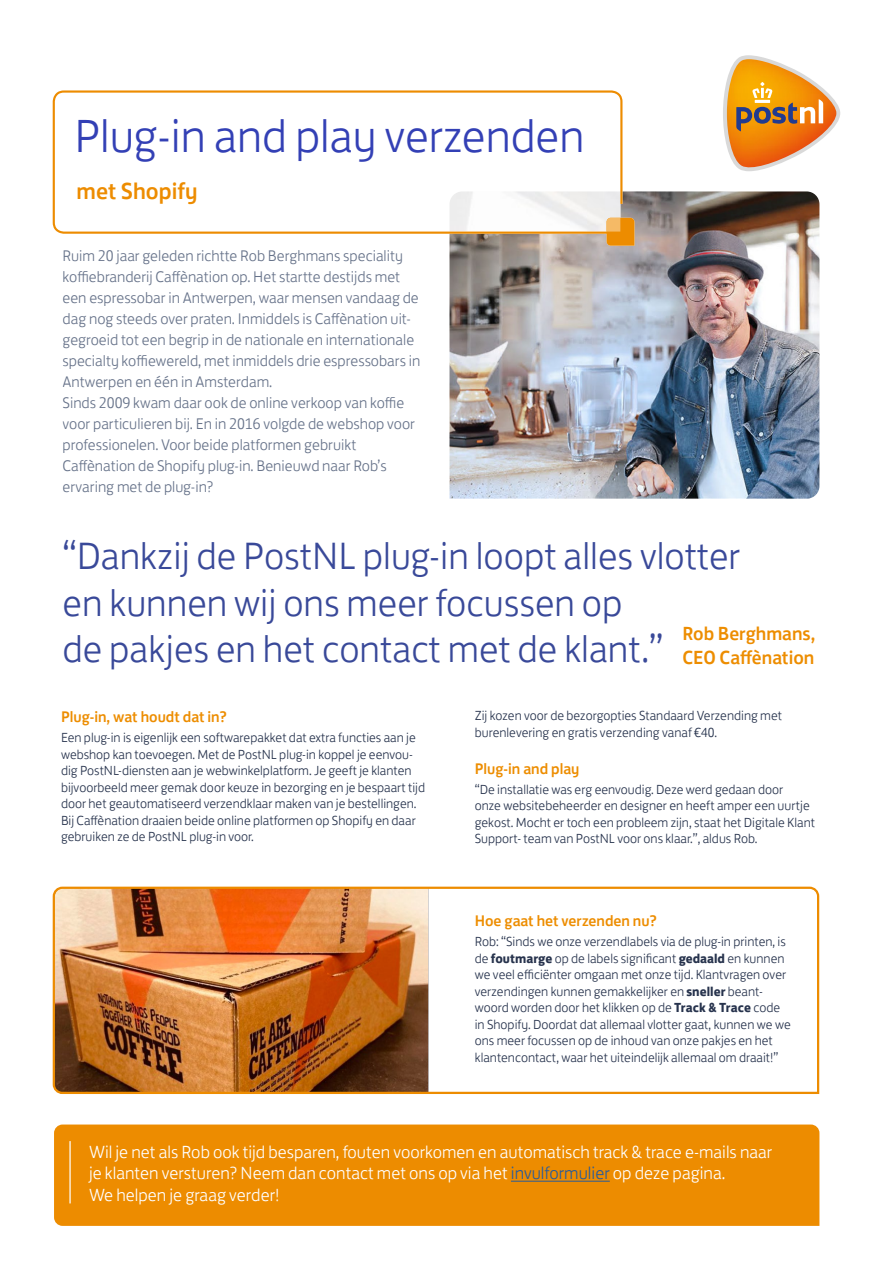
<style>
.page{position:relative;width:893px;height:1263px;background:#fff}
.page>*{position:absolute;margin:0;border:0;box-sizing:border-box;transform-origin:0 0}
.t1{font:300 47.55px "Post NL";color:#3340b5}
.t2{font:300 39px/46.8px "Post NL";color:#394999}
.t3{font:500 23.85px "Post NL";color:#ed8c00}
.t4{font:500 19.5px/23.4px "Post NL";color:#ed8d00}
.t5{font:300 18px/21.6px "Post NL";color:#fff}
.t6{font:300 15.75px/21px "Post NL";color:#67738a}
.t7{font:500 15.75px "Post NL";color:#ed8d00}
.t8{font:300 13.5px/16.5px "Post NL";color:#27334d}
.s1{font-weight:700}
.s2{color:#275b9b}
</style>
<div class="page">
<img style="left:449px;top:191px;width:370px;height:308px">
<svg style="left:723px;top:55px;width:117px;height:116px"></svg>
<div style="left:54px;top:1124px;width:765px;height:102px;background:#ed8c00"></div>
<svg style="left:53px;top:90px;width:569px;height:144px"></svg>
<svg style="left:607px;top:218px;width:27px;height:28px"></svg>
<hr style="left:511px;top:1181px;width:99px;height:1px;background:#275b9b">
<hr style="left:69px;top:1141px;width:2px;height:62px;background:#fff">
<img style="left:52px;top:886px;width:768px;height:208px">
<h1 class="t1" style="left:74px;top:98px;width:511px">Plug-in and play verzenden</h1>
<h3 class="t3" style="left:77px;top:171px;width:122px">met Shopify</h3>
<p class="t6" style="left:63px;top:244px;width:359px">Ruim 20 jaar geleden richtte Rob Berghmans speciality koffiebranderij Caffènation op. Het startte destijds met een espressobar in Antwerpen, waar mensen vandaag de dag nog steeds over praten. Inmiddels is Caffènation uit&shy;gegroeid tot een begrip in de nationale en internationale specialty koffiewereld, met inmiddels drie espressobars in Antwerpen en één in Amsterdam.<br>Sinds 2009 kwam daar ook de online verkoop van koffie voor particulieren bij. En in 2016 volgde de webshop voor professionelen. Voor beide platformen gebruikt Caffènation de Shopify plug-in. Benieuwd naar Rob’s ervaring met de plug-in?</p>
<h2 class="t2" style="left:63px;top:528px;width:679px">“Dankzij de PostNL plug-in loopt alles vlotter en kunnen wij ons meer focussen op<br>de pakjes en het contact met de klant.”</h2>
<h3 class="t4" style="left:682px;top:620px;width:134px">Rob Berghmans,<br>CEO Caffènation</h3>
<p class="t7" style="left:61px;top:704px;width:167px">Plug-in, wat houdt dat in?</p>
<p class="t8" style="left:61px;top:728px;width:366px">Een plug-in is eigenlijk een softwarepakket dat extra functies aan je webshop kan toevoegen. Met de PostNL plug-in koppel je eenvou&shy;dig PostNL-diensten aan je webwinkelplatform. Je geeft je klanten bijvoorbeeld meer gemak door keuze in bezorging en je bespaart tijd door het geautomatiseerd verzendklaar maken van je bestellingen.<br>Bij Caffènation draaien beide online platformen op Shopify en daar gebruiken ze de PostNL plug-in voor.</p>
<p class="t8" style="left:475px;top:706px;width:309px">Zij kozen voor de bezorgopties Standaard Verzending met burenlevering en gratis verzending vanaf €40.</p>
<p class="t7" style="left:475px;top:755px;width:106px">Plug-in and play</p>
<p class="t8" style="left:475px;top:780px;width:342px">“De installatie was erg eenvoudig. Deze werd gedaan door<br>onze websitebeheerder en designer en heeft amper een uurtje gekost. Mocht er toch een probleem zijn, staat het Digitale Klant Support- team van PostNL voor ons klaar.”, aldus Rob.</p>
<p class="t7" style="left:475px;top:908px;width:183px">Hoe gaat het verzenden nu?</p>
<p class="t8" style="left:475px;top:932px;width:317px">Rob: “Sinds we onze verzendlabels via de plug-in printen, is de <span class="s1">foutmarge</span> op de labels significant <span class="s1">gedaald</span> en kunnen we veel efficiënter omgaan met onze tijd. Klantvragen over verzendingen kunnen gemakkelijker en <span class="s1">sneller</span> beant&shy;woord worden door het klikken op de <span class="s1">Track &amp; Trace</span> code in Shopify. Doordat dat allemaal vlotter gaat, kunnen we we ons meer focussen op de inhoud van onze pakjes en het klantencontact, waar het uiteindelijk allemaal om draait!”</p>
<h3 class="t5" style="left:89px;top:1139px;width:685px">Wil je net als Rob ook tijd besparen, fouten voorkomen en automatisch track &amp; trace e-mails naar je klanten versturen? Neem dan contact met ons op via het <span class="s2">invulformulier</span> op deze pagina.<br>We helpen je graag verder!</h3>
</div>
